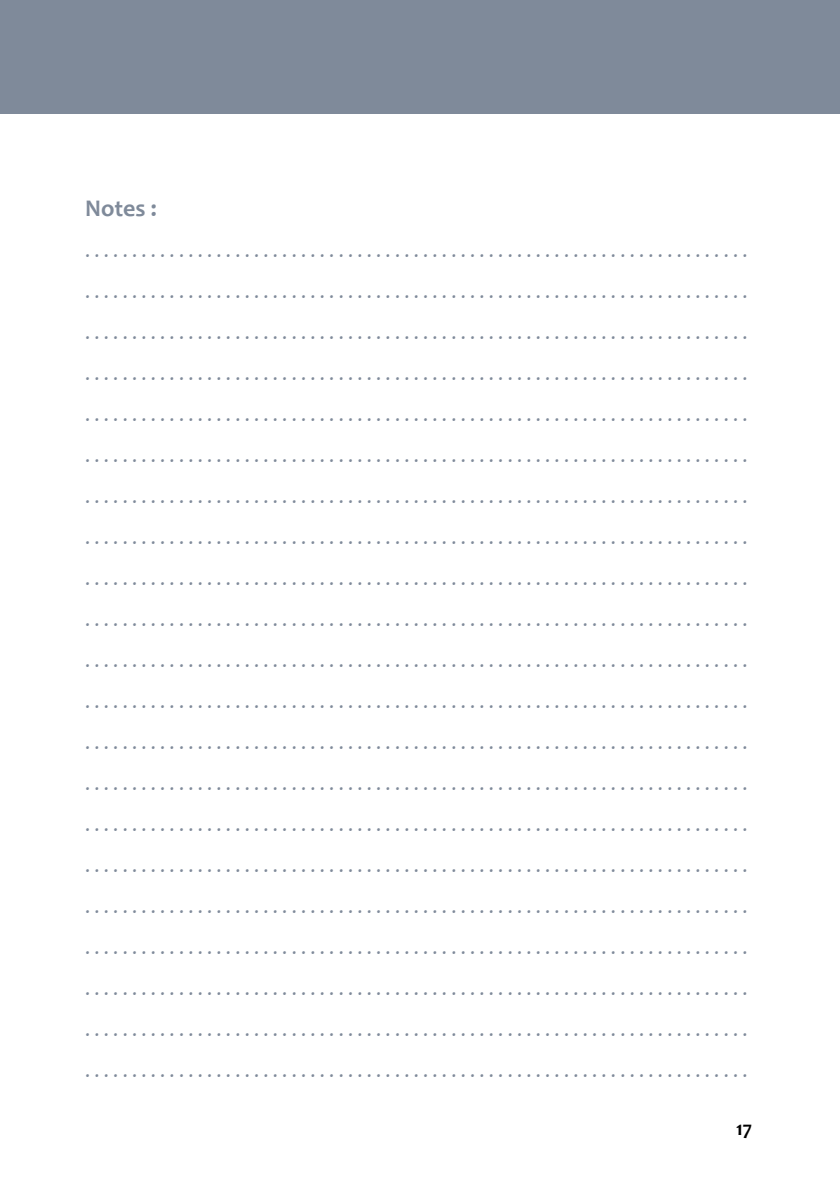
<style>
.page{position:relative;width:840px;height:1191px;background:#fff}
.page>*{position:absolute;margin:0;border:0;box-sizing:border-box;transform-origin:0 0}
.t1{font:700 24px "Candara";color:#7f8a9a}
.t2{font:20px/41px "Candara";color:#7f8a9a;text-align:justify}
.t3{font:700 20px "Candara";color:#000}
</style>
<div class="page">
<div style="left:0;top:0;width:839px;height:113px;background:#7f8a9a"></div>
<p class="t1" style="left:85px;top:193px;width:73px">Notes :</p>
<p class="t2" style="left:85px;top:230px;width:663px">. . . . . . . . . . . . . . . . . . . . . . . . . . . . . . . . . . . . . . . . . . . . . . . . . . . . . . . . . . . . . . . . . . . . . . . . . . . . . . . . . . . . . . . . . . . . . . . . . . . . . . . . . . . . . . . . . . . . . . . . . . . . . . . . . . . . . . . . . . . . . . . . . . . . . . . . . . . . . . . . . . . . . . . . . . . . . . . . . . . . . . . . . . . . . . . . . . . . . . . . . . . . . . . . . . . . . . . . . . . . . . . . . . . . . . . . . . . . . . . . . . . . . . . . . . . . . . . . . . . . . . . . . . . . . . . . . . . . . . . . . . . . . . . . . . . . . . . . . . . . . . . . . . . . . . . . . . . . . . . . . . . . . . . . . . . . . . . . . . . . . . . . . . . . . . . . . . . . . . . . . . . . . . . . . . . . . . . . . . . . . . . . . . . . . . . . . . . . . . . . . . . . . . . . . . . . . . . . . . . . . . . . . . . . . . . . . . . . . . . . . . . . . . . . . . . . . . . . . . . . . . . . . . . . . . . . . . . . . . . . . . . . . . . . . . . . . . . . . . . . . . . . . . . . . . . . . . . . . . . . . . . . . . . . . . . . . . . . . . . . . . . . . . . . . . . . . . . . . . . . . . . . . . . . . . . . . . . . . . . . . . . . . . . . . . . . . . . . . . . . . . . . . . . . . . . . . . . . . . . . . . . . . . . . . . . . . . . . . . . . . . . . . . . . . . . . . . . . . . . . . . . . . . . . . . . . . . . . . . . . . . . . . . . . . . . . . . . . . . . . . . . . . . . . . . . . . . . . . . . . . . . . . . . . . . . . . . . . . . . . . . . . . . . . . . . . . . . . . . . . . . . . . . . . . . . . . . . . . . . . . . . . . . . . . . . . . . . . . . . . . . . . . . . . . . . . . . . . . . . . . . . . . . . . . . . . . . . . . . . . . . . . . . . . . . . . . . . . . . . . . . . . . . . . . . . . . . . . . . . . . . . . . . . . . . . . . . . . . . . . . . . . . . . . . . . . . . . . . . . . . . . . . . . . . . . . . . . . . . . . . . . . . . . . . . . . . . . . . . . . . . . . . . . . . . . . . . . . . . . . . . . . . . . . . . . . . . . . . . . . . . . . . . . . . . . . . . . . . . . . . . . . . . . . . . . . . . . . . . . . . . . . . . . . . . . . . . . . . . . . . . . . . . . . . . . . . . . . . . . . . . . . . . . . . . . . . . . . . . . . . . . . . . . . . . . . . . . . . . . . . . . . . . . . . . . . . . . . . . . . . . . . . . . . . . . . . . . . . . . . . . . . . . . . . . . . . . . . . . . . . . . . . . . . . . . . . . . . . . . . . . . . . . . . . . . . . . . . . . . . . . . . . . . . . . . . . . . . . . . . . . . . . . . . . . . . . . . . . . . . . . . . . . . . . . . . . . . . . . . . . . . . . . . . . . . . . . . . . . . . . . . . . . . . . . . . . . . . . . . . . . . . . . . . . . . . . . . . . . . . . . . . . . . . . . . . . . . . . . . . . . . . . . . . . . . . . . . . . . . . . . . . . . . . . . . . . . . . . . . . . . . . . . . . . . . . . . . . . . . . . . . . . . . . . . . . . . . . . . . . . . . . . . . . . . . . . . . . . . . . . . . . . . . . . . . . . . . . . . . . . . . . . . . . . . .</p>
<p class="t3" style="left:735px;top:1115px;width:17px">17</p>
</div>
